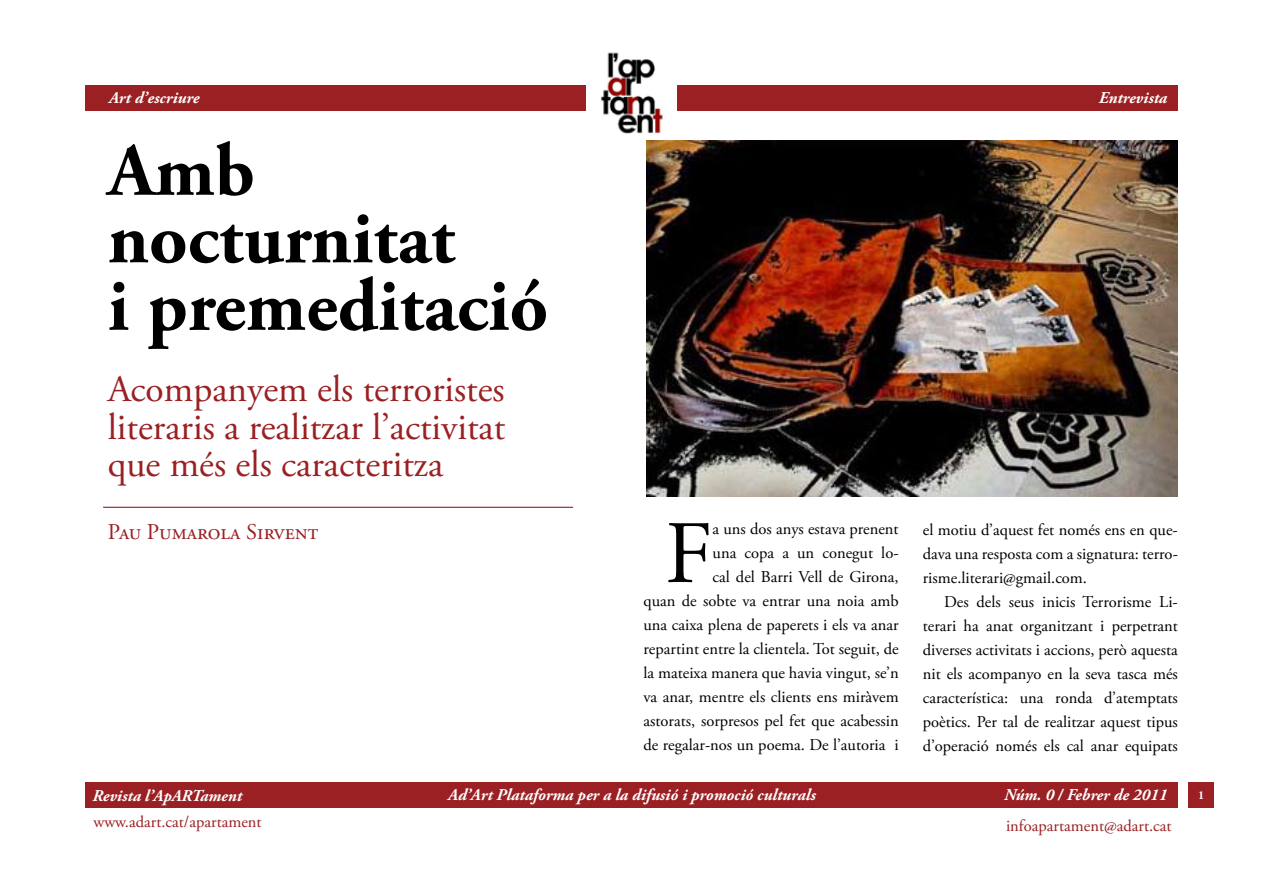
<style>
.page{position:relative;width:1263px;height:893px;background:#fff}
.page>*{position:absolute;margin:0;border:0;box-sizing:border-box;transform-origin:0 0}
.t1{font:88.95px "Adobe Garamond Pro";color:#000}
.t2{font:700 75px/67.5px "Adobe Garamond Pro";color:#000}
.t3{font:37.5px/37.5px "Adobe Garamond Pro";color:#9a2023;text-align:justify}
.t4{font:22.5px "Adobe Garamond Pro";color:#9a2023}
.t5{font:16.5px/24px "Adobe Garamond Pro";color:#000;text-align:justify}
.t6{font:italic 700 16.5px "Adobe Garamond Pro";color:#fff}
.t7{font:16.5px "Adobe Garamond Pro";color:#9a2023}
.t8{font:700 12px "Adobe Garamond Pro";color:#fff}
</style>
<div class="page">
<div style="left:86px;top:782px;width:1092px;height:26px;background:#9a2023"></div>
<div style="left:85px;top:85px;width:501px;height:26px;background:#9a2023"></div>
<div style="left:677px;top:85px;width:501px;height:26px;background:#9a2023"></div>
<img style="left:600px;top:52px;width:63px;height:82px">
<div style="left:1188px;top:782px;width:26px;height:26px;background:#9a2023"></div>
<hr style="left:103px;top:507px;width:470px;height:1px;background:#9a2023">
<img style="left:646px;top:140px;width:532px;height:357px">
<p class="t6" style="left:109px;top:88px;width:92px">Art d’escriure</p>
<p class="t6" style="left:1099px;top:88px;width:70px">Entrevista</p>
<h2 class="t2" style="left:108px;top:139px;width:442px">Amb nocturnitat<br>i premeditació</h2>
<h3 class="t3" style="left:108px;top:372px;width:399px">Acompanyem els terroristes literaris a realitzar l’activitat que més els caracteritza</h3>
<h3 class="t4" style="left:108px;top:519px;width:212px">Pau Pumarola Sirvent</h3>
<p class="t5" style="left:643px;top:517px;width:257px;text-align:right">a uns dos anys estava prenent<br>una copa a un conegut lo-<br>cal del Barri Vell de Girona,<br>quan de sobte va entrar una noia amb una caixa plena de paperets i els va anar repartint entre la clientela. Tot seguit, de la mateixa manera que havia vingut, se’n va anar, mentre els clients ens miràvem astorats, sorpresos pel fet que acabessin de regalar-nos un poema. De l’autoria i</p>
<p class="t5" style="left:923px;top:518px;width:257px">el motiu d’aquest fet només ens en que&shy;dava una resposta com a signatura: terro&shy;risme.literari@gmail.com.</p>
<h1 class="t1" style="left:665px;top:500px;width:49px">F</h1>
<p class="t5" style="left:923px;top:590px;width:257px;text-indent:21px">Des dels seus inicis Terrorisme Li&shy;terari ha anat organitzant i perpetrant diverses activitats i accions, però aquesta nit els acompanyo en la seva tasca més característica: una ronda d’atemptats poètics. Per tal de realitzar aquest tipus d’operació només els cal anar equipats</p>
<p class="t6" style="left:448px;top:785px;width:369px">Ad’Art Plataforma per a la difusió i promoció culturals</p>
<p class="t8" style="left:1198px;top:788px;width:8px">1</p>
<p class="t6" style="left:1004px;top:785px;width:165px">Núm. 0 / Febrer de 2011</p>
<p class="t6" style="left:92px;top:786px;width:151px">Revista l’ApARTament</p>
<p class="t7" style="left:94px;top:812px;width:170px">www.adart.cat/apartament</p>
<p class="t7" style="left:1006px;top:816px;width:167px">infoapartament@adart.cat</p>
</div>
